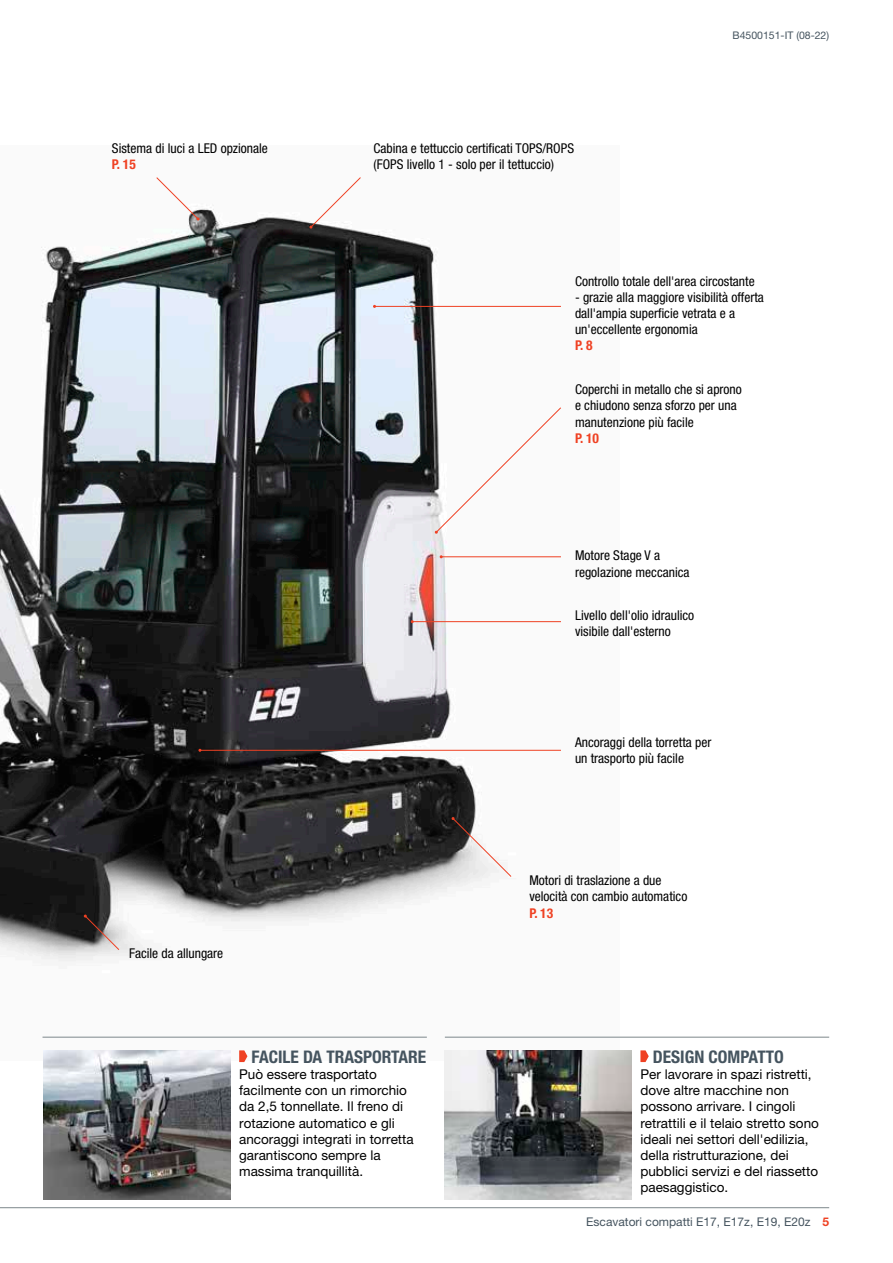
<style>
.page{position:relative;width:893px;height:1263px;background:#fff}
.page>*{position:absolute;margin:0;border:0;box-sizing:border-box;transform-origin:0 0}
.t1{font:700 condensed 17.4px "Helvetica Neue LT Pro";color:#45545f}
.t2{font:condensed 13.5px/16.2px "Helvetica Neue LT Pro";color:#000}
.t3{font:13.5px/16.2px "Helvetica Neue LT Pro";color:#000}
.t4{font:700 condensed 13.5px "Helvetica Neue LT Pro";color:#ef4123}
.t5{font:12px "Helvetica Neue LT Pro";color:#45545f}
.t6{font:10.5px "Helvetica Neue LT Pro";color:#45545f}
.s1{font-weight:700;color:#ef4123}
</style>
<div class="page">
<hr style="left:0;top:1207px;width:829px;height:1px;background:#7d878b">
<img style="left:0;top:205px;width:619px;height:856px">
<hr style="left:43px;top:1037px;width:384px;height:1px;background:#7d878b">
<img style="left:44px;top:1050px;width:187px;height:149px">
<hr style="left:445px;top:1037px;width:384px;height:1px;background:#7d878b">
<img style="left:445px;top:1050px;width:187px;height:149px">
<svg style="left:84px;top:914px;width:35px;height:36px"></svg>
<svg style="left:239px;top:1050px;width:8px;height:12px"></svg>
<svg style="left:640px;top:1050px;width:9px;height:12px"></svg>
<hr style="left:374px;top:306px;width:187px;height:1px;background:#ef4123">
<hr style="left:441px;top:556px;width:120px;height:1px;background:#ef4123">
<svg style="left:435px;top:407px;width:126px;height:127px"></svg>
<hr style="left:412px;top:621px;width:149px;height:1px;background:#ef4123">
<hr style="left:200px;top:750px;width:361px;height:1px;background:#ef4123">
<svg style="left:451px;top:817px;width:61px;height:60px"></svg>
<svg style="left:156px;top:177px;width:44px;height:44px"></svg>
<svg style="left:309px;top:177px;width:52px;height:52px"></svg>
<p class="t2" style="left:112px;top:140px;width:157px">Sistema di luci a LED opzionale</p>
<p class="t4" style="left:112px;top:156px;width:25px">P. 15</p>
<p class="t2" style="left:129px;top:945px;width:95px">Facile da allungare</p>
<p class="t2" style="left:373px;top:140px;width:202px">Cabina e tettuccio certificati TOPS/ROPS (FOPS livello 1 - solo per il tettuccio)</p>
<p class="t6" style="left:732px;top:29px;width:98px">B4500151-IT (08-22)</p>
<p class="t2" style="left:575px;top:273px;width:181px">Controllo totale dell'area circostante</p>
<p class="t2" style="left:575px;top:289px;width:190px">- grazie alla maggiore visibilità offerta dall'ampia superficie vetrata e a un'eccellente ergonomia</p>
<p class="t4" style="left:575px;top:337px;width:19px">P. 8</p>
<p class="t2" style="left:575px;top:381px;width:168px">Coperchi in metallo che si aprono e chiudono senza sforzo per una manutenzione più facile</p>
<p class="t4" style="left:575px;top:430px;width:25px">P. 10</p>
<p class="t2" style="left:575px;top:547px;width:116px">Motore Stage V a regolazione meccanica</p>
<p class="t2" style="left:575px;top:607px;width:121px">Livello dell'olio idraulico visibile dall'esterno</p>
<p class="t2" style="left:575px;top:733px;width:138px">Ancoraggi della torretta per un trasporto più facile</p>
<p class="t2" style="left:529px;top:872px;width:160px">Motori di traslazione a due velocità con cambio automatico</p>
<p class="t4" style="left:529px;top:904px;width:25px">P. 13</p>
<p class="t1" style="left:252px;top:1046px;width:176px">FACILE DA TRASPORTARE</p>
<p class="t3" style="left:239px;top:1066px;width:176px">Può essere trasportato facilmente con un rimorchio da 2,5 tonnellate. Il freno di rotazione automatico e gli ancoraggi integrati in torretta garantiscono sempre la massima tranquillità.</p>
<p class="t1" style="left:653px;top:1046px;width:132px">DESIGN COMPATTO</p>
<p class="t3" style="left:640px;top:1066px;width:180px">Per lavorare in spazi ristretti, dove altre macchine non possono arrivare. I cingoli retrattili e il telaio stretto sono ideali nei settori dell'edilizia, della ristrutturazione, dei pubblici servizi e del riassetto paesaggistico.</p>
<p class="t5" style="left:586px;top:1214px;width:244px">Escavatori compatti E17, E17z, E19, E20z <span class="s1">5</span></p>
</div>
